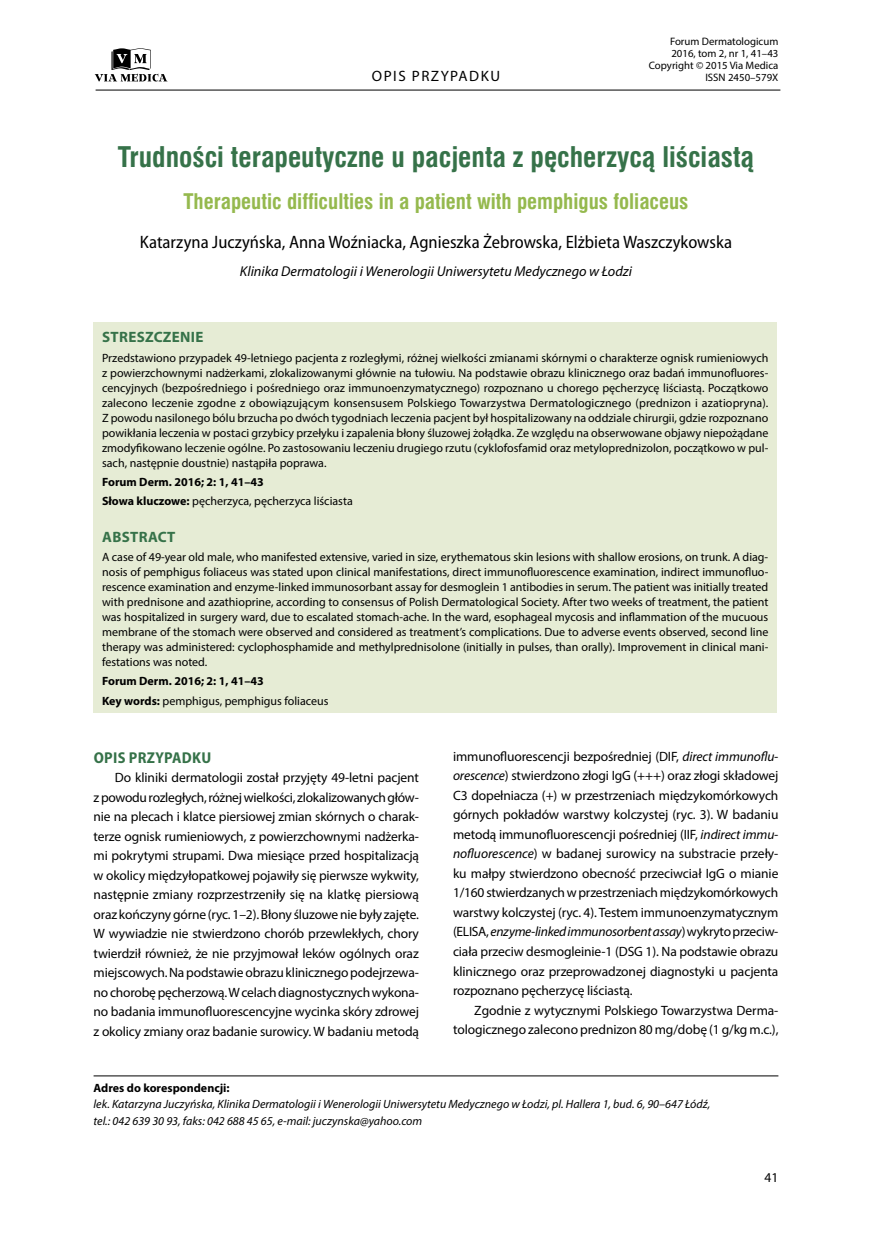
<style>
.page{position:relative;width:872px;height:1234px;background:#fff}
.page>*{position:absolute;margin:0;border:0;box-sizing:border-box;transform-origin:0 0}
.t1{font:700 27.75px "Swis 721 Cn EU";color:#367249}
.t2{font:700 21px "Swis 721 Cn EU";color:#95b94e}
.t3{font:semi-condensed 18px "Myriad Pro";color:#000}
.t4{font:700 semi-condensed 15.75px "Myriad Pro";letter-spacing:.02em;color:#367249}
.t5{font:700 15px "Myriad Pro";letter-spacing:.02em;color:#367249}
.t6{font:15px "Myriad Pro";letter-spacing:.1em;color:#000}
.t7{font:italic 14.25px "Myriad Pro";color:#000}
.t8{font:13.5px/19.5px "Myriad Pro";letter-spacing:-.01em;color:#000;text-align:justify}
.t9{font:12px/15px "Myriad Pro";color:#000;text-align:justify}
.t10{font:italic 12px/16.5px "Myriad Pro";color:#000}
.t11{font:700 12px/19.2px "Myriad Pro";color:#000}
.t12{font:10.8px/12px "Myriad Pro";color:#000;text-align:right}
.s1{font-weight:400}
.s2{font-style:italic}
</style>
<div class="page">
<svg style="left:95px;top:48px;width:72px;height:34px"></svg>
<hr style="left:96px;top:90px;width:684px;height:1px;background:#000">
<div style="left:94px;top:322px;width:683px;height:391px;background:#e6ecd5"></div>
<hr style="left:94px;top:1075px;width:684px;height:1px;background:#000">
<p class="t6" style="left:372px;top:67px;width:130px">OPIS PRZYPADKU</p>
<p class="t12" style="left:649px;top:36px;width:131px">Forum Dermatologicum<br>2016, tom 2, nr 1, 41–43<br>Copyright © 2015 Via Medica<br>ISSN 2450–579X</p>
<h1 class="t1" style="left:118px;top:140px;width:637px">Trudności terapeutyczne u pacjenta z pęcherzycą liściastą</h1>
<h2 class="t2" style="left:183px;top:189px;width:506px">Therapeutic difficulties in a patient with pemphigus foliaceus</h2>
<h3 class="t3" style="left:140px;top:232px;width:594px">Katarzyna Juczyńska, Anna Woźniacka, Agnieszka Żebrowska, Elżbieta Waszczykowska</h3>
<p class="t7" style="left:240px;top:262px;width:393px">Klinika Dermatologii i Wenerologii Uniwersytetu Medycznego w Łodzi</p>
<p class="t5" style="left:102px;top:327px;width:103px">STRESZCZENIE</p>
<p class="t9" style="left:102px;top:350px;width:668px">Przedstawiono przypadek 49-letniego pacjenta z rozległymi, różnej wielkości zmianami skórnymi o charakterze ognisk rumieniowych z powierzchownymi nadżerkami, zlokalizowanymi głównie na tułowiu. Na podstawie obrazu klinicznego oraz badań immunofluores&shy;cencyjnych (bezpośredniego i pośredniego oraz immunoenzymatycznego) rozpoznano u chorego pęcherzycę liściastą. Początkowo zalecono leczenie zgodne z obowiązującym konsensusem Polskiego Towarzystwa Dermatologicznego (prednizon i azatiopryna).<br>Z powodu nasilonego bólu brzucha po dwóch tygodniach leczenia pacjent był hospitalizowany na oddziale chirurgii, gdzie rozpoznano powikłania leczenia w postaci grzybicy przełyku i zapalenia błony śluzowej żołądka. Ze względu na obserwowane objawy niepożądane zmodyfikowano leczenie ogólne. Po zastosowaniu leczeniu drugiego rzutu (cyklofosfamid oraz metyloprednizolon, początkowo w pul&shy;sach, następnie doustnie) nastąpiła poprawa.</p>
<p class="t11" style="left:102px;top:471px;width:252px">Forum Derm. 2016; 2: 1, 41–43<br>Słowa kluczowe: <span class="s1">pęcherzyca, pęcherzyca liściasta</span></p>
<p class="t5" style="left:102px;top:526px;width:75px">ABSTRACT</p>
<p class="t9" style="left:102px;top:549px;width:668px">A case of 49-year old male, who manifested extensive, varied in size, erythematous skin lesions with shallow erosions, on trunk. A diag&shy;nosis of pemphigus foliaceus was stated upon clinical manifestations, direct immunofluorescence examination, indirect immunofluo&shy;rescence examination and enzyme-linked immunosorbant assay for desmoglein 1 antibodies in serum. The patient was initially treated with prednisone and azathioprine, according to consensus of Polish Dermatological Society. After two weeks of treatment, the patient was hospitalized in surgery ward, due to escalated stomach-ache. In the ward, esophageal mycosis and inflammation of the mucuous membrane of the stomach were observed and considered as treatment’s complications. Due to adverse events observed, second line therapy was administered: cyclophosphamide and methylprednisolone (initially in pulses, than orally). Improvement in clinical mani&shy;festations was noted.</p>
<p class="t11" style="left:102px;top:671px;width:228px">Forum Derm. 2016; 2: 1, 41–43<br>Key words: <span class="s1">pemphigus, pemphigus foliaceus</span></p>
<h3 class="t4" style="left:94px;top:748px;width:119px">OPIS PRZYPADKU</h3>
<p class="t8" style="left:94px;top:767px;width:327px;text-indent:21px">Do kliniki dermatologii został przyjęty 49-letni pacjent z powodu rozległych, różnej wielkości, zlokalizowanych głów&shy;nie na plecach i klatce piersiowej zmian skórnych o charak&shy;terze ognisk rumieniowych, z powierzchownymi nadżerka&shy;mi pokrytymi strupami. Dwa miesiące przed hospitalizacją w okolicy międzyłopatkowej pojawiły się pierwsze wykwity, następnie zmiany rozprzestrzeniły się na klatkę piersiową oraz kończyny górne (ryc. 1–2). Błony śluzowe nie były zajęte.<br>W wywiadzie nie stwierdzono chorób przewlekłych, chory twierdził również, że nie przyjmował leków ogólnych oraz miejscowych. Na podstawie obrazu klinicznego podejrzewa&shy;no chorobę pęcherzową. W celach diagnostycznych wykona&shy;no badania immunofluorescencyjne wycinka skóry zdrowej z okolicy zmiany oraz badanie surowicy. W badaniu metodą</p>
<p class="t8" style="left:453px;top:746px;width:327px">immunofluorescencji bezpośredniej (DIF, <span class="s2">direct immunoflu&shy;orescence</span>) stwierdzono złogi IgG (+++) oraz złogi składowej C3 dopełniacza (+) w przestrzeniach międzykomórkowych górnych pokładów warstwy kolczystej (ryc. 3). W badaniu metodą immunofluorescencji pośredniej (IIF, <span class="s2">indirect immu&shy;nofluorescence</span>) w badanej surowicy na substracie przeły&shy;ku małpy stwierdzono obecność przeciwciał IgG o mianie 1/160 stwierdzanych w przestrzeniach międzykomórkowych warstwy kolczystej (ryc. 4). Testem immunoenzymatycznym (ELISA, <span class="s2">enzyme-linked immunosorbent assay</span>) wykryto przeciw&shy;ciała przeciw desmogleinie-1 (DSG 1). Na podstawie obrazu klinicznego oraz przeprowadzonej diagnostyki u pacjenta rozpoznano pęcherzycę liściastą.</p>
<p class="t8" style="left:453px;top:999px;width:327px;text-align:right">Zgodnie z wytycznymi Polskiego Towarzystwa Derma&shy;tologicznego zalecono prednizon 80 mg/dobę (1 g/kg m.c.),</p>
<p class="t11" style="left:94px;top:1077px;width:138px">Adres do korespondencji:</p>
<p class="t10" style="left:94px;top:1095px;width:618px">lek. Katarzyna Juczyńska, Klinika Dermatologii i Wenerologii Uniwersytetu Medycznego w Łodzi, pl. Hallera 1, bud. 6, 90–647 Łódź, tel.: 042 639 30 93, faks: 042 688 45 65, e-mail: juczynska@yahoo.com</p>
<p class="t8" style="left:764px;top:1167px;width:15px">41</p>
</div>
